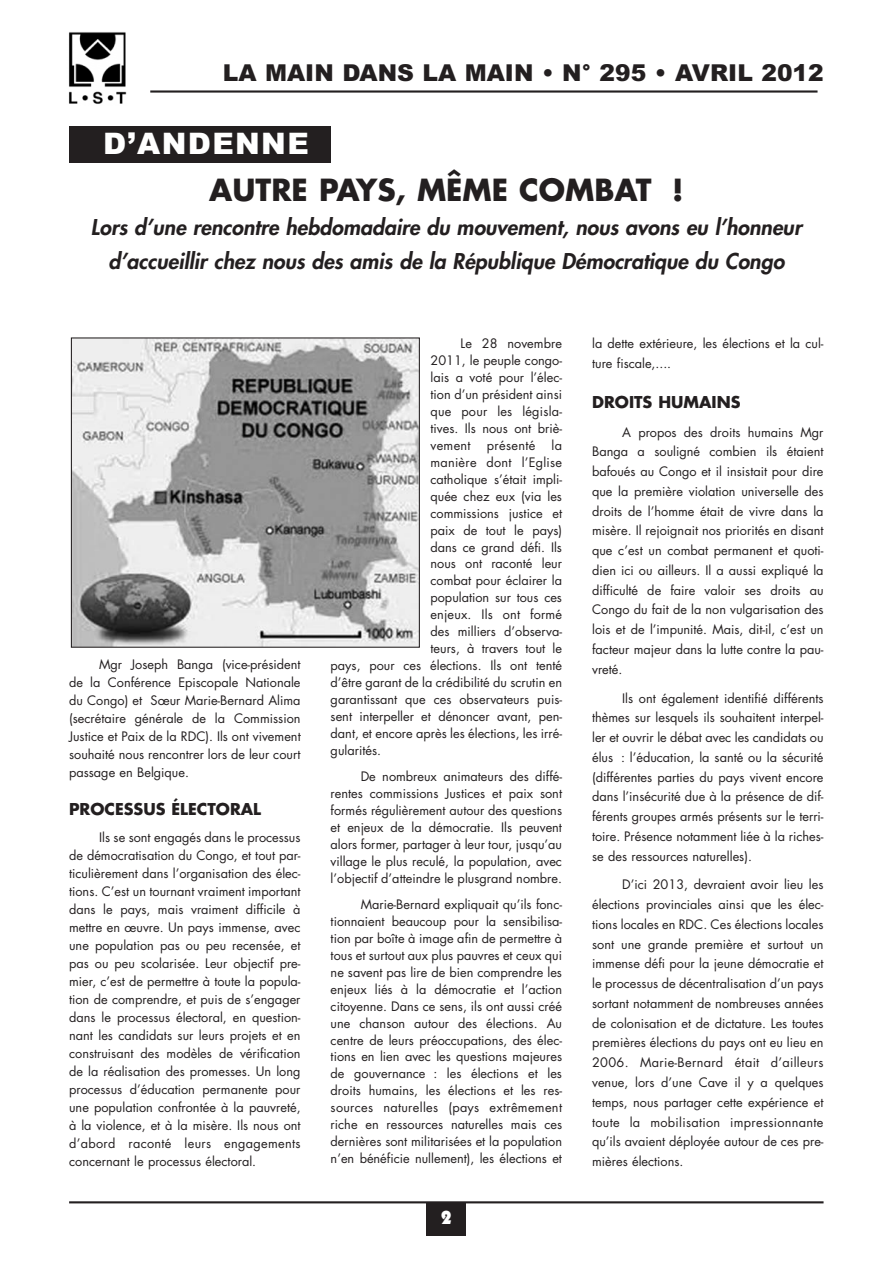
<style>
.page{position:relative;width:893px;height:1263px;background:#fff}
.page>*{position:absolute;margin:0;border:0;box-sizing:border-box;transform-origin:0 0}
.t1{font:700 29.7px "Futura";color:#231f20}
.t2{font:900 29.7px "Arial";letter-spacing:.045em;color:#fff}
.t3{font:900 23.25px "Arial";color:#231f20}
.t4{font:italic 800 21.15px/34px "Futura";color:#231f20;text-align:center}
.t5{font:900 19.05px "Itc Kabel";color:#fff}
.t6{font:700 15.9px "Futura";color:#231f20}
.t7{font:12.75px/19.8px "Futura";color:#231f20;text-align:justify}
.t8{font:12.75px "Futura";letter-spacing:.02em;color:#231f20}
.t9{font:12.75px "Futura";letter-spacing:.025em;color:#231f20}
</style>
<div class="page">
<div style="left:427px;top:1202px;width:39px;height:34px;background:#231f20"></div>
<hr style="left:69px;top:1201px;width:754px;height:2px;background:#231f20">
<div style="left:69px;top:127px;width:262px;height:36px;background:#231f20"></div>
<img style="left:69px;top:32px;width:58px;height:72px">
<hr style="left:150px;top:90px;width:667px;height:3px;background:#231f20">
<img style="left:73px;top:339px;width:345px;height:307px">
<div style="left:71px;top:337px;width:349px;height:311px;border:1px solid #231f20"></div>
<h2 class="t3" style="left:223px;top:60px;width:602px">LA MAIN DANS LA MAIN • N° 295 • AVRIL 2012</h2>
<h1 class="t2" style="left:103px;top:127px;width:207px">D’ANDENNE</h1>
<h1 class="t1" style="left:209px;top:176px;width:476px">AUTRE PAYS, MÊME COMBAT !</h1>
<h3 class="t4" style="left:91px;top:211px;width:712px">Lors d’une rencontre hebdomadaire du mouvement, nous avons eu l’honneur d’accueillir chez nous des amis de la République Démocratique du Congo</h3>
<p class="t7" style="left:69px;top:656px;width:233px;line-height:18px;text-indent:30px">Mgr Joseph Banga (vice-président de la Conférence Episcopale Nationale du Congo) et Sœur Marie-Bernard Alima (secrétaire générale de la Commission Justice et Paix de la RDC). Ils ont vivement souhaité nous rencontrer lors de leur court passage en Belgique.</p>
<p class="t6" style="left:69px;top:802px;width:193px">PROCESSUS ÉLECTORAL</p>
<p class="t7" style="left:69px;top:830px;width:233px;line-height:18px;text-indent:30px">Ils se sont engagés dans le processus de démocratisation du Congo, et tout par&shy;ticulièrement dans l’organisation des élec&shy;tions. C’est un tournant vraiment important dans le pays, mais vraiment difficile à mettre en œuvre. Un pays immense, avec une population pas ou peu recensée, et pas ou peu scolarisée. Leur objectif pre&shy;mier, c’est de permettre à toute la popula&shy;tion de comprendre, et puis de s’engager dans le processus électoral, en question&shy;nant les candidats sur leurs projets et en construisant des modèles de vérification de la réalisation des promesses. Un long processus d’éducation permanente pour une population confrontée à la pauvreté, à la violence, et à la misère. Ils nous ont d’abord raconté leurs engagements concernant le processus électoral.</p>
<p class="t7" style="left:430px;top:336px;width:133px;line-height:17px;text-indent:30px">Le 28 novembre 2011, le peuple congo&shy;lais a voté pour l’élec&shy;tion d’un président ainsi que pour les législa&shy;tives. Ils nous ont briè&shy;vement</p>
<p class="t9" style="left:487px;top:439px;width:50px">présenté</p>
<p class="t7" style="left:551px;top:436px;width:12px">la</p>
<p class="t8" style="left:430px;top:456px;width:133px">manière dont l’Eglise</p>
<p class="t7" style="left:430px;top:470px;width:133px">catholique s’était impli-</p>
<p class="t7" style="left:430px;top:487px;width:133px">quée chez eux (via les</p>
<p class="t7" style="left:430px;top:504px;width:133px">commissions justice et</p>
<p class="t7" style="left:430px;top:521px;width:133px">paix de tout le pays)</p>
<p class="t7" style="left:430px;top:538px;width:133px">dans ce grand défi. Ils</p>
<p class="t7" style="left:430px;top:555px;width:133px">nous ont raconté leur</p>
<p class="t7" style="left:430px;top:572px;width:133px">combat pour éclairer la</p>
<p class="t7" style="left:430px;top:589px;width:133px">population sur tous ces</p>
<p class="t7" style="left:430px;top:606px;width:133px">enjeux. Ils ont formé</p>
<p class="t7" style="left:430px;top:623px;width:133px">des milliers d’observa-</p>
<p class="t7" style="left:430px;top:640px;width:133px">teurs, à travers tout le</p>
<p class="t7" style="left:331px;top:657px;width:233px">pays, pour ces élections. Ils ont tenté</p>
<p class="t7" style="left:331px;top:674px;width:233px">d’être garant de la crédibilité du scrutin en</p>
<p class="t7" style="left:331px;top:691px;width:233px">garantissant que ces observateurs puis-</p>
<p class="t7" style="left:331px;top:708px;width:233px">sent interpeller et dénoncer avant, pen-</p>
<p class="t7" style="left:331px;top:725px;width:233px">dant, et encore après les élections, les irré-</p>
<p class="t7" style="left:331px;top:742px;width:52px">gularités.</p>
<p class="t7" style="left:331px;top:769px;width:233px;line-height:17px;text-indent:30px">De nombreux animateurs des diffé&shy;rentes commissions Justices et paix sont formés régulièrement autour des questions et enjeux de la démocratie. Ils peuvent alors former, partager à leur tour, jusqu’au village le plus reculé, la population, avec l’objectif d’atteindre le plusgrand nombre.</p>
<p class="t7" style="left:331px;top:897px;width:233px;line-height:17px;text-indent:30px">Marie-Bernard expliquait qu’ils fonc&shy;tionnaient beaucoup pour la sensibilisa&shy;tion par boîte à image afin de permettre à tous et surtout aux plus pauvres et ceux qui ne savent pas lire de bien comprendre les enjeux liés à la démocratie et l’action citoyenne. Dans ce sens, ils ont aussi créé une chanson autour des élections. Au centre de leurs préoccupations, des élec&shy;tions en lien avec les questions majeures de gouvernance : les élections et les droits humains, les élections et les res&shy;sources naturelles (pays extrêmement riche en ressources naturelles mais ces dernières sont militarisées et la population n’en bénéficie nullement), les élections et</p>
<h3 class="t5" style="left:441px;top:1210px;width:12px">2</h3>
<p class="t7" style="left:592px;top:334px;width:233px">la dette extérieure, les élections et la cul&shy;ture fiscale,....</p>
<p class="t6" style="left:592px;top:395px;width:150px">DROITS HUMAINS</p>
<p class="t7" style="left:592px;top:423px;width:233px;text-indent:30px">A propos des droits humains Mgr Banga a souligné combien ils étaient bafoués au Congo et il insistait pour dire que la première violation universelle des droits de l’homme était de vivre dans la misère. Il rejoignait nos priorités en disant que c’est un combat permanent et quoti&shy;dien ici ou ailleurs. Il a aussi expliqué la difficulté de faire valoir ses droits au Congo du fait de la non vulgarisation des lois et de l’impunité. Mais, dit-il, c’est un facteur majeur dans la lutte contre la pau&shy;vreté.</p>
<p class="t7" style="left:592px;top:689px;width:233px;text-indent:30px">Ils ont également identifié différents thèmes sur lesquels ils souhaitent interpel&shy;ler et ouvrir le débat avec les candidats ou élus : l’éducation, la santé ou la sécurité (différentes parties du pays vivent encore dans l’insécurité due à la présence de dif&shy;férents groupes armés présents sur le terri&shy;toire. Présence notamment liée à la riches&shy;se des ressources naturelles).</p>
<p class="t7" style="left:592px;top:876px;width:233px;text-indent:30px">D’ici 2013, devraient avoir lieu les élections provinciales ainsi que les élec&shy;tions locales en RDC. Ces élections locales sont une grande première et surtout un immense défi pour la jeune démocratie et le processus de décentralisation d’un pays sortant notamment de nombreuses années de colonisation et de dictature. Les toutes premières élections du pays ont eu lieu en 2006. Marie-Bernard était d’ailleurs venue, lors d’une Cave il y a quelques temps, nous partager cette expérience et toute la mobilisation impressionnante qu’ils avaient déployée autour de ces pre&shy;mières élections.</p>
</div>
